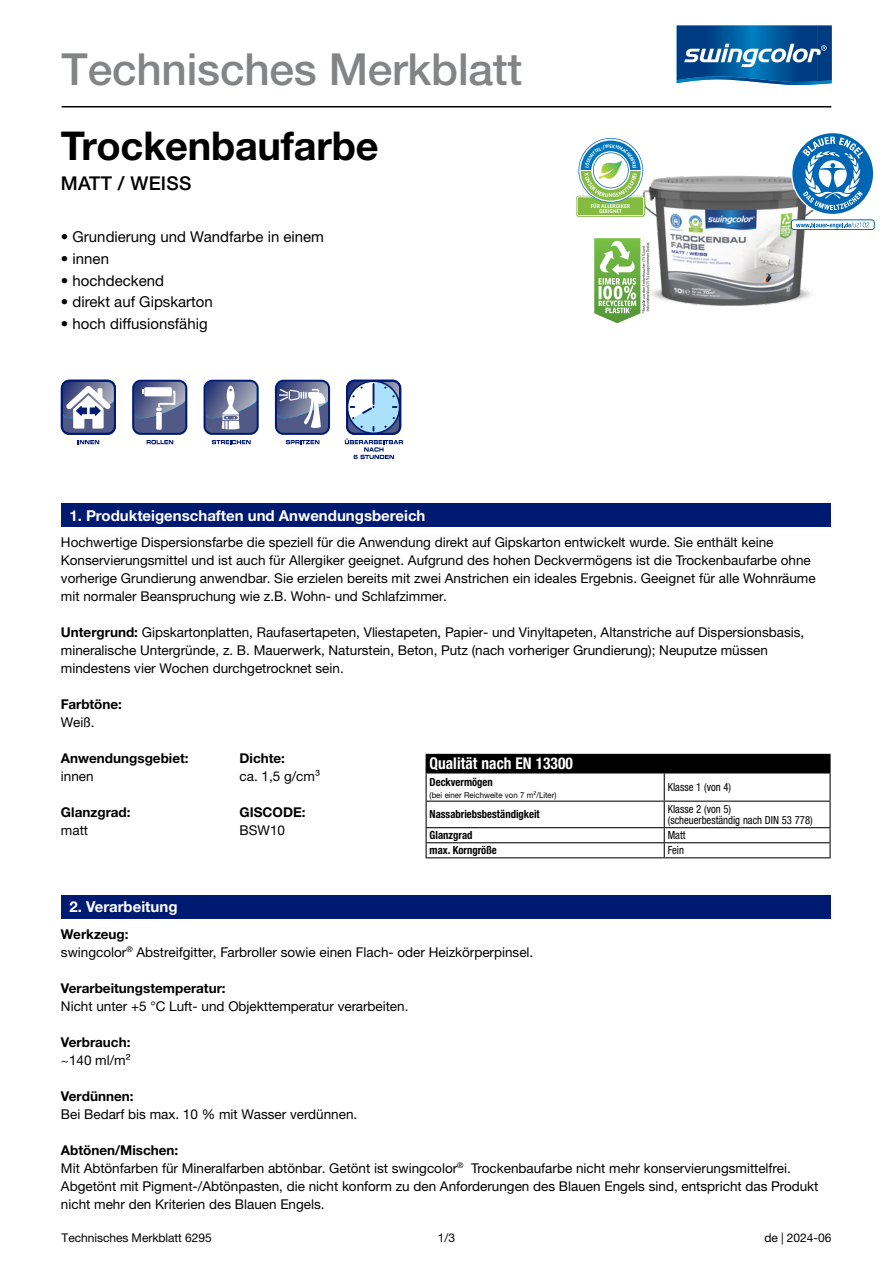
<style>
.page{position:relative;width:893px;height:1263px;background:#fff}
.page>*{position:absolute;margin:0;border:0;box-sizing:border-box;transform-origin:0 0}
.t1{font:500 44.25px "Helvetica Neue LTW1 G";letter-spacing:-.005em;color:#828485}
.product_name{font:700 39.75px "Helvetica Neue LTW1 G";letter-spacing:-.005em;color:#000}
.USP{font:500 19.05px "Helvetica Neue LTW1 G";letter-spacing:.015em;color:#000}
.TH{font:700 condensed 16.2px "Helvetica Neue LTW1 G";color:#fff;scale:.95 1}
.USP_list{font:15px "Helvetica Neue LTW1 G";color:#000}
.rubric_headline{font:700 15px "Helvetica Neue LTW1 G";color:#fff}
.copy_text{font:13.5px/18px "Helvetica Neue LTW1 G";color:#000}
.copy_text_prefix{font:700 13.5px "Helvetica Neue LTW1 G";color:#000}
.copy_text-2{font:700 13.5px "Helvetica Neue LTW1 G";color:#000}
.footer_text{font:12px "Helvetica Neue LTW1 G";letter-spacing:-.005em;color:#000}
.footer_edition{font:12px "Helvetica Neue LTW1 G";letter-spacing:-.005em;color:#000}
.footer_page{font:12px "Helvetica Neue LTW1 G";color:#000}
.TB_r{font:condensed 11.25px/11.4px "Helvetica Neue LTW1 G";color:#000;scale:.95 1}
.TB_l{font:700 condensed 11.25px "Helvetica Neue LTW1 G";color:#000;scale:.95 1}
.TB_l-2{font:8.25px "Helvetica Neue LTW1 G";color:#000;scale:.95 1}
.t2{font:700 5.4px "Daxline Pro";color:#fff}
.t3{font:700 5.25px/5.6px "Daxline Pro";color:#fff;text-align:center}
.t4{font:700 4.8px "Daxline Pro";color:#fff}
.s1{font-weight:700}
</style>
<div class="page">
<hr style="left:62px;top:106px;width:769px;height:1px;background:#000">
<svg style="left:677px;top:26px;width:155px;height:59px;background:#2a6da6"></svg>
<img style="left:643px;top:167px;width:183px;height:139px">
<svg style="left:792px;top:133px;width:81px;height:81px"></svg>
<div style="left:791px;top:220px;width:83px;height:10px;background:#fff;border-radius:3px"></div>
<div style="left:791px;top:220px;width:83px;height:10px;border:1px solid #0066b3;border-radius:3px"></div>
<svg style="left:796px;top:222px;width:73px;height:6px"></svg>
<div style="left:576px;top:196px;width:69px;height:21px;background:#84bb41;border-radius:3px"></div>
<div style="left:577px;top:196px;width:67px;height:20px;border:1px solid #fff;border-radius:2px"></div>
<svg style="left:594px;top:238px;width:56px;height:85px"></svg>
<svg style="left:61px;top:380px;width:55px;height:64px"></svg>
<svg style="left:132px;top:380px;width:55px;height:64px"></svg>
<div style="left:144px;top:387px;width:28px;height:9px;background:#fff"></div>
<svg style="left:204px;top:380px;width:55px;height:64px"></svg>
<svg style="left:275px;top:380px;width:55px;height:64px"></svg>
<svg style="left:345px;top:380px;width:58px;height:79px"></svg>
<div style="left:61px;top:504px;width:770px;height:23px;background:#001a71"></div>
<div style="left:426px;top:754px;width:404px;height:19px;background:#000"></div>
<hr style="left:664px;top:754px;width:167px;height:1px;background:#000">
<svg style="left:830px;top:755px;width:1px;height:17px"></svg>
<hr style="left:664px;top:772px;width:167px;height:1px;background:#000">
<hr style="left:829px;top:773px;width:2px;height:28px;background:#000">
<hr style="left:426px;top:801px;width:238px;height:1px;background:#000">
<hr style="left:664px;top:801px;width:167px;height:1px;background:#000">
<hr style="left:829px;top:802px;width:2px;height:25px;background:#000">
<hr style="left:426px;top:827px;width:238px;height:1px;background:#000">
<hr style="left:664px;top:827px;width:167px;height:1px;background:#000">
<hr style="left:426px;top:842px;width:238px;height:1px;background:#000">
<svg style="left:426px;top:773px;width:1px;height:84px"></svg>
<hr style="left:664px;top:842px;width:167px;height:1px;background:#000">
<svg style="left:664px;top:773px;width:1px;height:84px"></svg>
<svg style="left:829px;top:828px;width:2px;height:29px"></svg>
<hr style="left:426px;top:857px;width:238px;height:1px;background:#000">
<hr style="left:664px;top:857px;width:167px;height:1px;background:#000">
<div style="left:61px;top:895px;width:770px;height:23px;background:#001a71"></div>
<svg style="left:578px;top:138px;width:65px;height:65px"></svg>
<p class="t1" style="left:62px;top:43px;width:462px">Technisches Merkblatt</p>
<p class="product_name" style="left:61px;top:122px;width:319px">Trockenbaufarbe</p>
<p class="USP" style="left:61px;top:172px;width:132px">MATT / WEISS</p>
<p class="USP_list" style="left:61px;top:227px;width:265px">• Grundierung und Wandfarbe in einem</p>
<p class="USP_list" style="left:61px;top:249px;width:50px">• innen</p>
<p class="USP_list" style="left:61px;top:271px;width:105px">• hochdeckend</p>
<p class="USP_list" style="left:61px;top:293px;width:153px">• direkt auf Gipskarton</p>
<p class="USP_list" style="left:61px;top:314px;width:148px">• hoch diffusionsfähig</p>
<p class="t4" style="left:609px;top:143px;width:4px">E</p>
<p class="t2" style="left:609px;top:192px;width:5px">N</p>
<p class="t3" style="left:591px;top:203px;width:41px">FÜR ALLERGIKER<br>GEEIGNET</p>
<p class="rubric_headline" style="left:69px;top:506px;width:358px">1. Produkteigenschaften und Anwendungsbereich</p>
<p class="copy_text" style="left:61px;top:533px;width:756px">Hochwertige Dispersionsfarbe die speziell für die Anwendung direkt auf Gipskarton entwickelt wurde. Sie enthält keine Konservierungsmittel und ist auch für Allergiker geeignet. Aufgrund des hohen Deckvermögens ist die Trockenbaufarbe ohne vorherige Grundierung anwendbar. Sie erzielen bereits mit zwei Anstrichen ein ideales Ergebnis. Geeignet für alle Wohnräume mit normaler Beanspruchung wie z.B. Wohn- und Schlafzimmer.</p>
<p class="copy_text" style="left:61px;top:623px;width:745px"><span class="s1">Untergrund:</span> Gipskartonplatten, Raufasertapeten, Vliestapeten, Papier- und Vinyltapeten, Altanstriche auf Dispersionsbasis, mineralische Untergründe, z. B. Mauerwerk, Naturstein, Beton, Putz (nach vorheriger Grundierung); Neuputze müssen mindestens vier Wochen durchgetrocknet sein.</p>
<p class="copy_text_prefix" style="left:61px;top:696px;width:63px">Farbtöne:</p>
<p class="copy_text" style="left:61px;top:713px;width:35px">Weiß.</p>
<p class="copy_text_prefix" style="left:61px;top:750px;width:129px">Anwendungsgebiet:</p>
<p class="copy_text" style="left:61px;top:767px;width:34px">innen</p>
<p class="copy_text-2" style="left:61px;top:804px;width:71px">Glanzgrad:</p>
<p class="copy_text" style="left:61px;top:821px;width:29px">matt</p>
<p class="copy_text_prefix" style="left:240px;top:750px;width:47px">Dichte:</p>
<p class="copy_text" style="left:240px;top:767px;width:82px">ca. 1,5 g/cm³</p>
<p class="copy_text_prefix" style="left:240px;top:804px;width:68px">GISCODE:</p>
<p class="copy_text" style="left:240px;top:821px;width:47px">BSW10</p>
<p class="TH" style="left:430px;top:754px;width:152px">Qualität nach EN 13300</p>
<p class="TB_l" style="left:430px;top:775px;width:68px">Deckvermögen</p>
<p class="TB_l-2" style="left:430px;top:789px;width:135px">(bei einer Reichweite von 7 m²/Liter)</p>
<p class="TB_r" style="left:668px;top:781px;width:68px">Klasse 1 (von 4)</p>
<p class="TB_l" style="left:430px;top:808px;width:117px">Nassabriebsbeständigkeit</p>
<p class="TB_r" style="left:668px;top:803px;width:154px">Klasse 2 (von 5)<br>(scheuerbeständig nach DIN 53 778)</p>
<p class="TB_l" style="left:430px;top:828px;width:47px">Glanzgrad</p>
<p class="TB_r" style="left:668px;top:830px;width:20px">Matt</p>
<p class="TB_l" style="left:430px;top:843px;width:72px">max. Korngröße</p>
<p class="TB_r" style="left:668px;top:845px;width:19px">Fein</p>
<p class="rubric_headline" style="left:69px;top:897px;width:110px">2. Verarbeitung</p>
<p class="copy_text_prefix" style="left:61px;top:925px;width:69px">Werkzeug:</p>
<p class="copy_text" style="left:61px;top:942px;width:474px">swingcolor<sup>®</sup> Abstreifgitter, Farbroller sowie einen Flach- oder Heizkörperpinsel.</p>
<p class="copy_text_prefix" style="left:61px;top:979px;width:166px">Verarbeitungstemperatur:</p>
<p class="copy_text" style="left:61px;top:996px;width:349px">Nicht unter +5 °C Luft- und Objekttemperatur verarbeiten.</p>
<p class="copy_text_prefix" style="left:61px;top:1033px;width:71px">Verbrauch:</p>
<p class="copy_text" style="left:61px;top:1050px;width:71px">~140 ml/m²</p>
<p class="copy_text_prefix" style="left:61px;top:1087px;width:74px">Verdünnen:</p>
<p class="copy_text" style="left:61px;top:1104px;width:298px">Bei Bedarf bis max. 10 % mit Wasser verdünnen.</p>
<p class="copy_text_prefix" style="left:61px;top:1141px;width:119px">Abtönen/Mischen:</p>
<p class="copy_text" style="left:61px;top:1158px;width:759px">Mit Abtönfarben für Mineralfarben abtönbar. Getönt ist swingcolor<sup>®</sup> Trockenbaufarbe nicht mehr konservierungsmittelfrei.<br>Abgetönt mit Pigment-/Abtönpasten, die nicht konform zu den Anforderungen des Blauen Engels sind, entspricht das Produkt nicht mehr den Kriterien des Blauen Engels.</p>
<p class="footer_text" style="left:62px;top:1230px;width:152px">Technisches Merkblatt 6295</p>
<p class="footer_page" style="left:438px;top:1230px;width:19px">1/3</p>
<p class="footer_edition" style="left:764px;top:1230px;width:68px">de | 2024-06</p>
</div>
